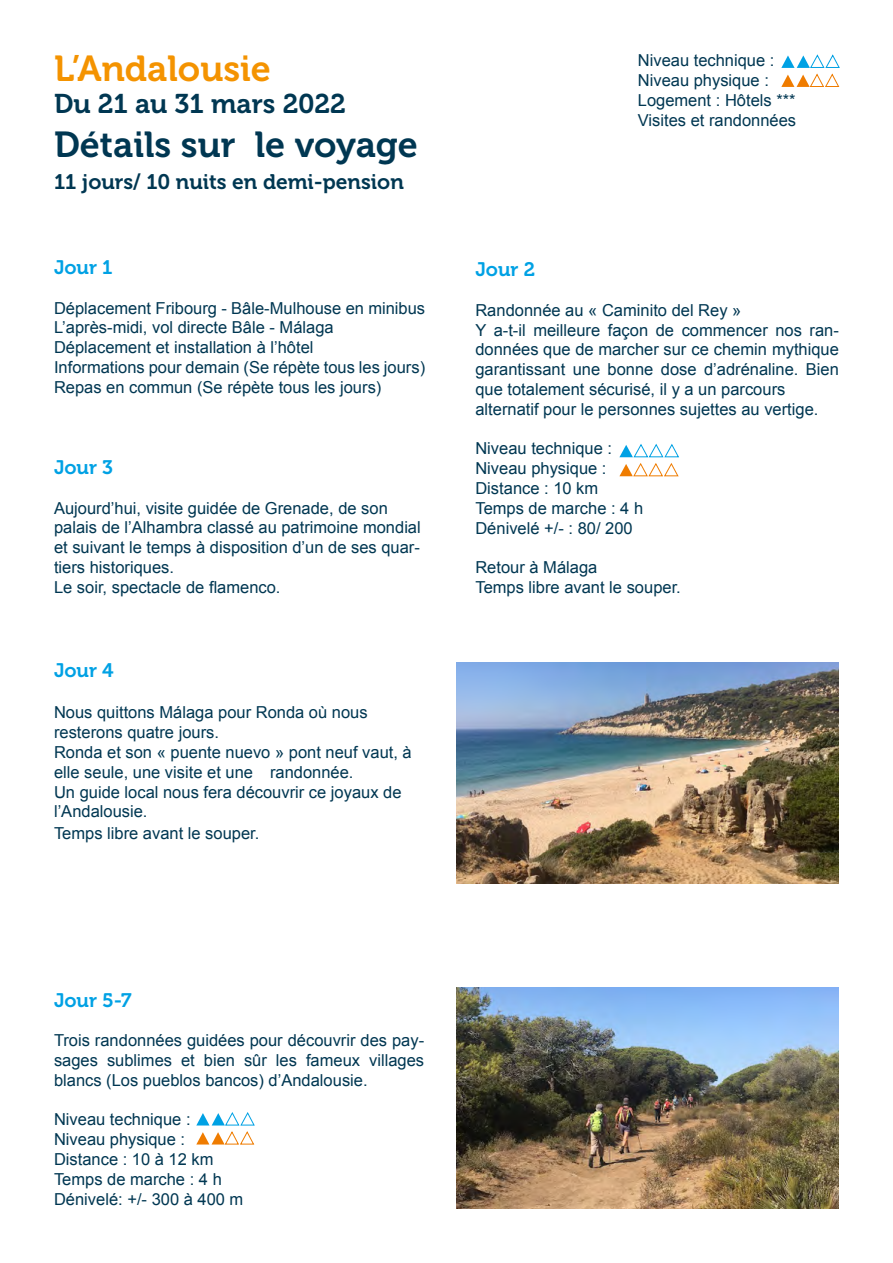
<style>
.page{position:relative;width:893px;height:1263px;background:#fff}
.page>*{position:absolute;margin:0;border:0;box-sizing:border-box;transform-origin:0 0}
.t1{font:36px "Museo 700";color:#003752}
.t2{font:36px "Museo 700";color:#f49300}
.t3{font:27px "Museo 700";color:#003752}
.t4{font:21px "Museo 700";color:#003752}
.t5{font:19.5px "Museo 700";color:#00a1e4}
.t6{font:16.5px/19.8px "Arial";color:#003752}
</style>
<div class="page">
<svg style="left:781px;top:54px;width:59px;height:14px"></svg>
<svg style="left:781px;top:74px;width:59px;height:13px"></svg>
<img style="left:456px;top:662px;width:383px;height:221px">
<svg style="left:196px;top:1112px;width:59px;height:33px"></svg>
<img style="left:456px;top:988px;width:383px;height:221px">
<svg style="left:619px;top:444px;width:60px;height:13px"></svg>
<svg style="left:619px;top:463px;width:60px;height:14px"></svg>
<h1 class="t2" style="left:54px;top:49px;width:219px">L’Andalousie</h1>
<h2 class="t3" style="left:54px;top:89px;width:293px">Du 21 au 31 mars 2022</h2>
<h1 class="t1" style="left:54px;top:124px;width:365px">Détails sur le voyage</h1>
<p class="t4" style="left:54px;top:170px;width:351px">11 jours/ 10 nuits en demi-pension</p>
<p class="t5" style="left:54px;top:256px;width:60px">Jour 1</p>
<p class="t6" style="left:54px;top:298px;width:373px">Déplacement Fribourg - Bâle-Mulhouse en minibus L’après-midi, vol directe Bâle - Málaga Déplacement et installation à l’hôtel<br>Informations pour demain (Se répète tous les jours)<br>Repas en commun (Se répète tous les jours)</p>
<p class="t5" style="left:54px;top:456px;width:61px">Jour 3</p>
<p class="t6" style="left:54px;top:498px;width:368px">Aujourd’hui, visite guidée de Grenade, de son palais de l’Alhambra classé au patrimoine mondial et suivant le temps à disposition d’un de ses quar&shy;tiers historiques.<br>Le soir, spectacle de flamenco.</p>
<p class="t5" style="left:54px;top:659px;width:61px">Jour 4</p>
<p class="t6" style="left:54px;top:703px;width:359px">Nous quittons Málaga pour Ronda où nous resterons quatre jours.<br>Ronda et son « puente nuevo » pont neuf vaut, à elle seule, une visite et une randonnée.<br>Un guide local nous fera découvrir ce joyaux de l’Andalousie.</p>
<p class="t6" style="left:54px;top:823px;width:207px">Temps libre avant le souper.</p>
<p class="t6" style="left:638px;top:51px;width:160px">Niveau technique :<br>Niveau physique :<br>Logement : Hôtels ***<br>Visites et randonnées</p>
<p class="t5" style="left:475px;top:259px;width:61px">Jour 2</p>
<p class="t6" style="left:475px;top:300px;width:365px">Randonnée au « Caminito del Rey »<br>Y a-t-il meilleure façon de commencer nos ran&shy;données que de marcher sur ce chemin mythique garantissant une bonne dose d’adrénaline. Bien que totalement sécurisé, il y a un parcours alternatif pour le personnes sujettes au vertige.</p>
<p class="t6" style="left:475px;top:439px;width:169px">Niveau technique :<br>Niveau physique :<br>Distance : 10 km<br>Temps de marche : 4 h<br>Dénivelé +/- : 80/ 200</p>
<p class="t6" style="left:475px;top:558px;width:207px">Retour à Málaga<br>Temps libre avant le souper.</p>
<p class="t5" style="left:54px;top:989px;width:79px">Jour 5-7</p>
<p class="t6" style="left:54px;top:1030px;width:372px;text-align:justify">Trois randonnées guidées pour découvrir des pay&shy;sages sublimes et bien sûr les fameux villages blancs (Los pueblos bancos) d’Andalousie.</p>
<p class="t6" style="left:54px;top:1110px;width:191px">Niveau technique :<br>Niveau physique :<br>Distance : 10 à 12 km<br>Temps de marche : 4 h<br>Dénivelé: +/- 300 à 400 m</p>
</div>
